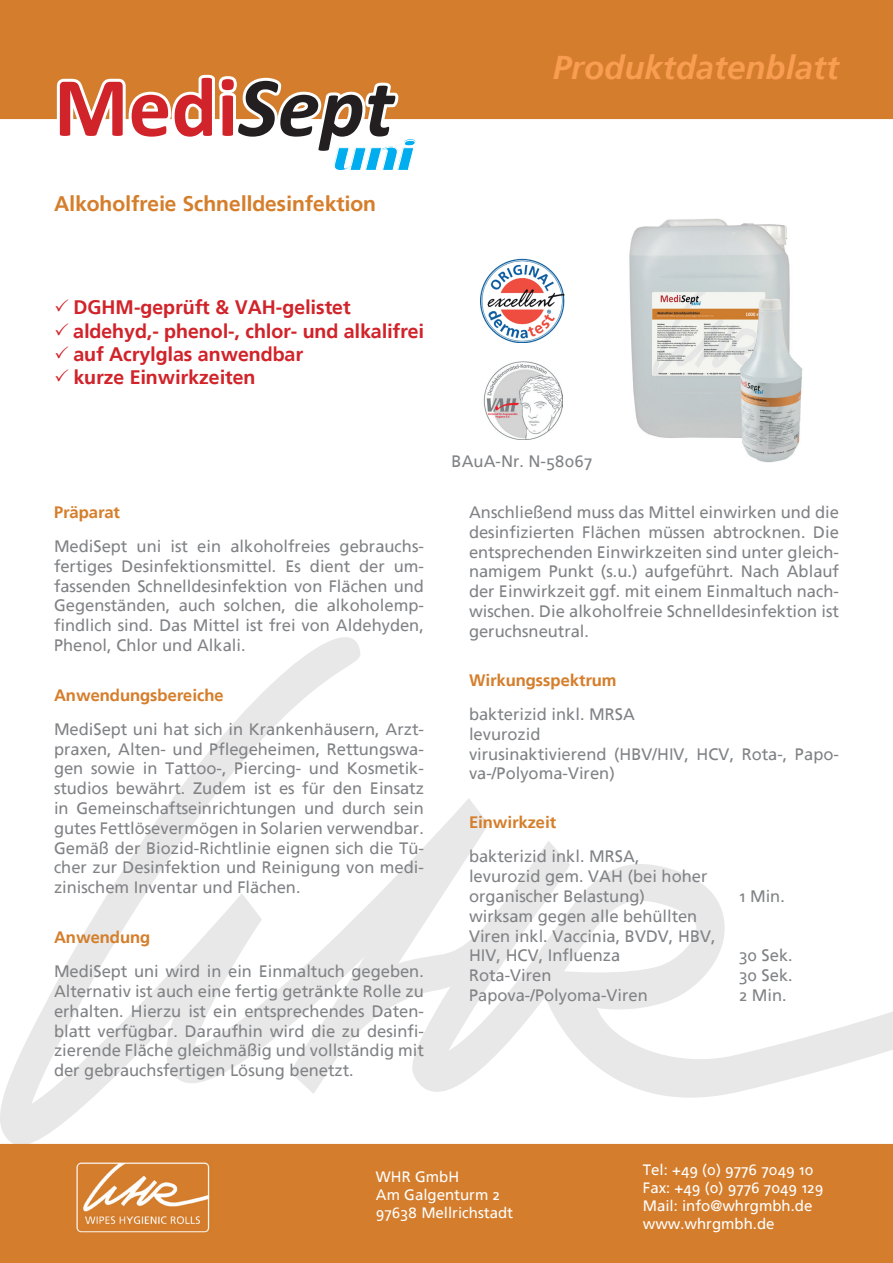
<style>
.page{position:relative;width:893px;height:1263px;background:#fff}
.page>*{position:absolute;margin:0;border:0;box-sizing:border-box;transform-origin:0 0}
.t1{font:700 85.35px "Calibri";color:#d1232a}
.t2{font:italic 700 33px "Frutiger Linotype";color:#f89d52}
.t3{font:700 21px "Frutiger Linotype";color:#d57e2b}
.t4{font:700 19.5px/23.4px "Frutiger Linotype";color:#d1232a}
.t5{font:16.5px/19.8px "Frutiger Linotype";color:#808285;text-align:justify}
.t6{font:700 16.5px "Frutiger Linotype";color:#d57e2b}
.t7{font:15px/18px "Frutiger Linotype";color:#fff}
.s1{font-style:italic;color:#231f20}
</style>
<div class="page">
<svg style="left:0;top:637px;width:893px;height:507px"></svg>
<div style="left:0;top:1144px;width:893px;height:119px;background:#d47d2c"></div>
<img style="left:74px;top:1159px;width:138px;height:74px">
<img style="left:629px;top:218px;width:174px;height:245px">
<img style="left:483px;top:361px;width:80px;height:78px">
<img style="left:481px;top:259px;width:84px;height:84px">
<div style="left:0;top:0;width:893px;height:119px;background:#d47d2c"></div>
<svg style="left:52px;top:27px;width:364px;height:93px"></svg>
<h1 class="t1" style="left:54px;top:53px;width:371px">Medi<span class="s1">Sept</span><sub>uni</sub></h1>
<p class="t3" style="left:54px;top:191px;width:324px">Alkoholfreie Schnelldesinfektion</p>
<h2 class="t2" style="left:553px;top:47px;width:288px">Produktdatenblatt</h2>
<p class="t4" style="left:73px;top:296px;width:352px">DGHM-geprüft &amp; VAH-gelistet aldehyd,- phenol-, chlor- und alkalifrei auf Acrylglas anwendbar<br>kurze Einwirkzeiten</p>
<p class="t6" style="left:54px;top:502px;width:68px">Präparat</p>
<p class="t5" style="left:54px;top:536px;width:371px">MediSept uni ist ein alkoholfreies gebrauchs&shy;fertiges Desinfektionsmittel. Es dient der um&shy;fassenden Schnelldesinfektion von Flächen und Gegenständen, auch solchen, die alkoholemp&shy;findlich sind. Das Mittel ist frei von Aldehyden, Phenol, Chlor und Alkali.</p>
<p class="t6" style="left:54px;top:685px;width:171px">Anwendungsbereiche</p>
<p class="t5" style="left:54px;top:719px;width:371px">MediSept uni hat sich in Krankenhäusern, Arzt&shy;praxen, Alten- und Pflegeheimen, Rettungswa&shy;gen sowie in Tattoo-, Piercing- und Kosmetik&shy;studios bewährt. Zudem ist es für den Einsatz in Gemeinschaftseinrichtungen und durch sein gutes Fettlösevermögen in Solarien verwendbar.<br>Gemäß der Biozid-Richtlinie eignen sich die Tü&shy;cher zur Desinfektion und Reinigung von medi&shy;zinischem Inventar und Flächen.</p>
<p class="t6" style="left:54px;top:927px;width:98px">Anwendung</p>
<p class="t5" style="left:54px;top:961px;width:371px">MediSept uni wird in ein Einmaltuch gegeben.<br>Alternativ ist auch eine fertig getränkte Rolle zu erhalten. Hierzu ist ein entsprechendes Daten&shy;blatt verfügbar. Daraufhin wird die zu desinfi&shy;zierende Fläche gleichmäßig und vollständig mit der gebrauchsfertigen Lösung benetzt.</p>
<p class="t5" style="left:452px;top:451px;width:142px">BAuA-Nr. N-58067</p>
<p class="t5" style="left:469px;top:502px;width:371px">Anschließend muss das Mittel einwirken und die desinfizierten Flächen müssen abtrocknen. Die entsprechenden Einwirkzeiten sind unter gleich&shy;namigem Punkt (s.u.) aufgeführt. Nach Ablauf der Einwirkzeit ggf. mit einem Einmaltuch nach&shy;wischen. Die alkoholfreie Schnelldesinfektion ist geruchsneutral.</p>
<p class="t6" style="left:469px;top:670px;width:149px">Wirkungsspektrum</p>
<p class="t5" style="left:469px;top:704px;width:371px;text-align:left">bakterizid inkl. MRSA<br>levurozid<br>virusinaktivierend (HBV/HIV, HCV, Rota-, Papo&shy;va-/Polyoma-Viren)</p>
<p class="t6" style="left:469px;top:813px;width:89px">Einwirkzeit</p>
<p class="t5" style="left:469px;top:847px;width:240px;text-align:left">bakterizid inkl. MRSA, levurozid gem. VAH (bei hoher organischer Belastung)</p>
<p class="t5" style="left:469px;top:906px;width:248px;text-align:left">wirksam gegen alle behüllten<br>Viren inkl. Vaccinia, BVDV, HBV,<br>HIV, HCV, Influenza</p>
<p class="t5" style="left:739px;top:886px;width:47px">1 Min.</p>
<p class="t5" style="left:739px;top:946px;width:55px">30 Sek.</p>
<p class="t5" style="left:469px;top:965px;width:84px">Rota-Viren</p>
<p class="t5" style="left:739px;top:965px;width:55px">30 Sek.</p>
<p class="t5" style="left:469px;top:985px;width:180px">Papova-/Polyoma-Viren</p>
<p class="t5" style="left:739px;top:985px;width:49px">2 Min.</p>
<p class="t7" style="left:376px;top:1168px;width:139px">WHR GmbH<br>Am Galgenturm 2<br>97638 Mellrichstadt</p>
<p class="t7" style="left:643px;top:1160px;width:182px">Tel: +49 (0) 9776 7049 10<br>Fax: +49 (0) 9776 7049 129<br>Mail: info@whrgmbh.de www.whrgmbh.de</p>
</div>
